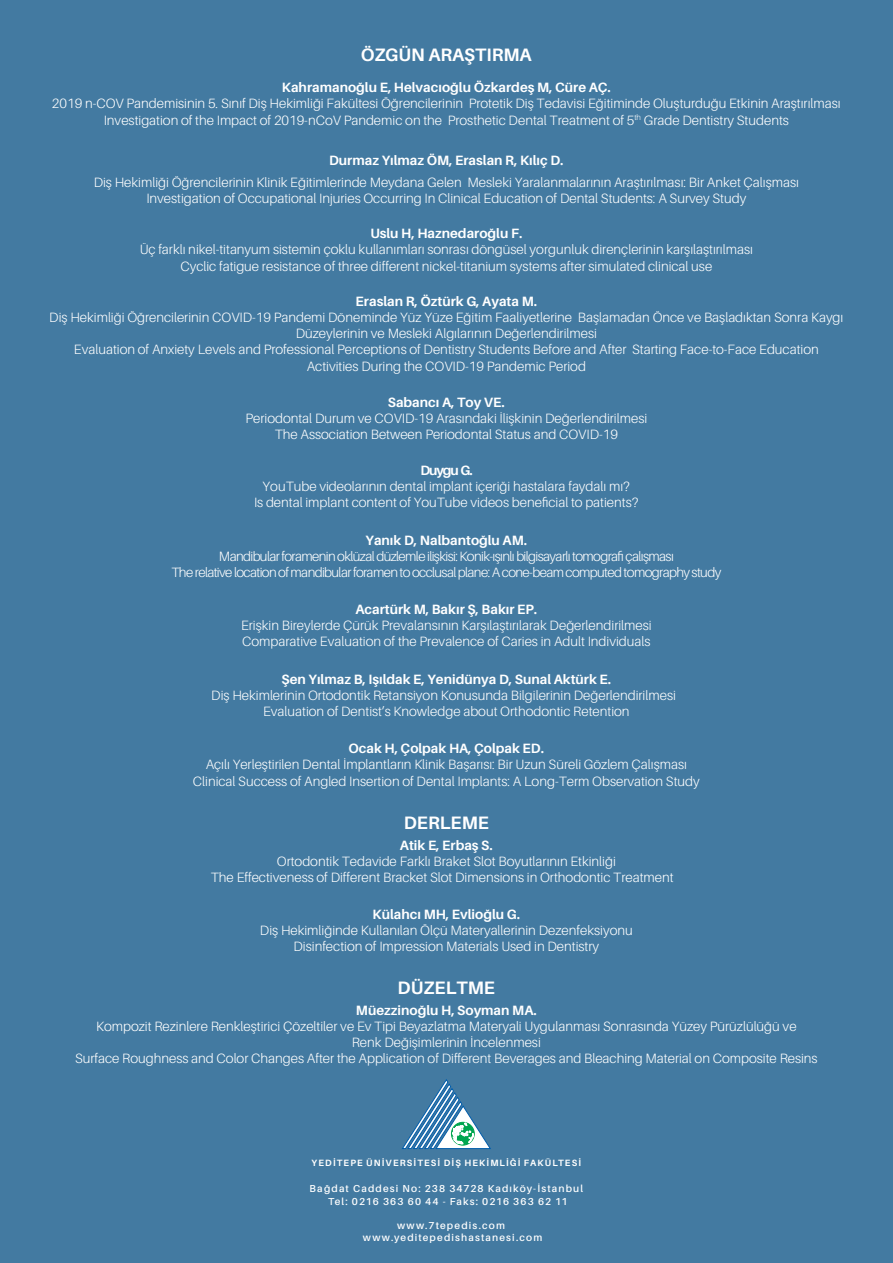
<style>
.page{position:relative;width:893px;height:1263px;background:#437aa1}
.page>*{position:absolute;margin:0;border:0;box-sizing:border-box;transform-origin:0 0}
.t1{font:700 18px "Aileron";color:#fff}
.t2{font:300 13.5px/16.2px "Aileron";color:#fff;text-align:center}
.t3{font:700 13.5px "Aileron";color:#fff}
.t4{font:300 13.5px/16.2px "Aileron";letter-spacing:-.045em;color:#fff;text-align:center}
.t5{font:600 10.05px/12.1px "Aileron";letter-spacing:.115em;color:#fff;text-align:center}
.t6{font:700 9.15px "Aileron";letter-spacing:.125em;color:#fff}
</style>
<div class="page">
<svg style="left:402px;top:1080px;width:88px;height:68px"></svg>
<h1 class="t1" style="left:361px;top:45px;width:173px">ÖZGÜN ARAŞTIRMA</h1>
<p class="t3" style="left:282px;top:80px;width:331px">Kahramanoğlu E, Helvacıoğlu Özkardeş M, Cüre AÇ.</p>
<p class="t2" style="left:52px;top:96px;width:790px">2019 n-COV Pandemisinin 5. Sınıf Diş Hekimliği Fakültesi Öğrencilerinin Protetik Diş Tedavisi Eğitiminde Oluşturduğu Etkinin Araştırılması<br>Investigation of the Impact of 2019-nCoV Pandemic on the Prosthetic Dental Treatment of 5<sup>th</sup> Grade Dentistry Students</p>
<p class="t3" style="left:329px;top:153px;width:236px">Durmaz Yılmaz ÖM, Eraslan R, Kılıç D.</p>
<p class="t2" style="left:94px;top:174px;width:707px">Diş Hekimliği Öğrencilerinin Klinik Eğitimlerinde Meydana Gelen Mesleki Yaralanmalarının Araştırılması: Bir Anket Çalışması<br>Investigation of Occupational Injuries Occurring In Clinical Education of Dental Students: A Survey Study</p>
<p class="t3" style="left:370px;top:226px;width:153px">Uslu H, Haznedaroğlu F.</p>
<p class="t2" style="left:140px;top:242px;width:615px">Üç farklı nikel-titanyum sistemin çoklu kullanımları sonrası döngüsel yorgunluk dirençlerinin karşılaştırılması<br>Cyclic fatigue resistance of three different nickel-titanium systems after simulated clinical use</p>
<p class="t3" style="left:356px;top:294px;width:183px">Eraslan R, Öztürk G, Ayata M.</p>
<p class="t2" style="left:49px;top:309px;width:796px">Diş Hekimliği Öğrencilerinin COVID-19 Pandemi Döneminde Yüz Yüze Eğitim Faaliyetlerine Başlamadan Önce ve Başladıktan Sonra Kaygı Düzeylerinin ve Mesleki Algılarının Değerlendirilmesi<br>Evaluation of Anxiety Levels and Professional Perceptions of Dentistry Students Before and After Starting Face-to-Face Education Activities During the COVID-19 Pandemic Period</p>
<p class="t3" style="left:388px;top:394px;width:119px">Sabancı A, Toy VE.</p>
<p class="t2" style="left:245px;top:410px;width:403px">Periodontal Durum ve COVID-19 Arasındaki İlişkinin Değerlendirilmesi<br>The Association Between Periodontal Status and COVID-19</p>
<p class="t3" style="left:421px;top:462px;width:54px">Duygu G.</p>
<p class="t2" style="left:254px;top:478px;width:386px">YouTube videolarının dental implant içeriği hastalara faydalı mı?<br>Is dental implant content of YouTube videos beneficial to patients?</p>
<p class="t3" style="left:366px;top:532px;width:163px">Yanık D, Nalbantoğlu AM.</p>
<p class="t4" style="left:171px;top:548px;width:551px">Mandibular foramenin oklüzal düzlemle ilişkisi: Konik-ışınlı bilgisayarlı tomografi çalışması<br>The relative location of mandibular foramen to occlusal plane: A cone-beam computed tomography study</p>
<p class="t3" style="left:355px;top:601px;width:183px">Acartürk M, Bakır Ş, Bakır EP.</p>
<p class="t2" style="left:241px;top:617px;width:412px;text-align:left">Erişkin Bireylerde Çürük Prevalansının Karşılaştırılarak Değerlendirilmesi<br>Comparative Evaluation of the Prevalence of Caries in Adult Individuals</p>
<p class="t3" style="left:282px;top:671px;width:331px">Şen Yılmaz B, Işıldak E, Yenidünya D, Sunal Aktürk E.</p>
<p class="t2" style="left:211px;top:687px;width:466px">Diş Hekimlerinin Ortodontik Retansiyon Konusunda Bilgilerinin Değerlendirilmesi<br>Evaluation of Dentist’s Knowledge about Orthodontic Retention</p>
<p class="t3" style="left:349px;top:741px;width:197px">Ocak H, Çolpak HA, Çolpak ED.</p>
<p class="t2" style="left:193px;top:757px;width:508px">Açılı Yerleştirilen Dental İmplantların Klinik Başarısı: Bir Uzun Süreli Gözlem Çalışması<br>Clinical Success of Angled Insertion of Dental Implants: A Long-Term Observation Study</p>
<h1 class="t1" style="left:404px;top:813px;width:87px">DERLEME</h1>
<p class="t3" style="left:400px;top:838px;width:94px">Atik E, Erbaş S.</p>
<p class="t2" style="left:211px;top:853px;width:464px;text-align:left;text-indent:66px">Ortodontik Tedavide Farklı Braket Slot Boyutlarının Etkinliği<br>The Effectiveness of Different Bracket Slot Dimensions in Orthodontic Treatment</p>
<p class="t3" style="left:373px;top:906px;width:149px">Külahcı MH, Evlioğlu G.</p>
<p class="t2" style="left:260px;top:922px;width:374px">Diş Hekimliğinde Kullanılan Ölçü Materyallerinin Dezenfeksiyonu<br>Disinfection of Impression Materials Used in Dentistry</p>
<h1 class="t1" style="left:398px;top:978px;width:99px">DÜZELTME</h1>
<p class="t3" style="left:356px;top:1002px;width:182px">Müezzinoğlu H, Soyman MA.</p>
<p class="t2" style="left:75px;top:1018px;width:744px">Kompozit Rezinlere Renkleştirici Çözeltiler ve Ev Tipi Beyazlatma Materyali Uygulanması Sonrasında Yüzey Pürüzlülüğü ve<br>Renk Değişimlerinin İncelenmesi<br>Surface Roughness and Color Changes After the Application of Different Beverages and Bleaching Material on Composite Resins</p>
<p class="t6" style="left:312px;top:1157px;width:271px">YEDİTEPE ÜNİVERSİTESİ DİŞ HEKİMLİĞİ FAKÜLTESİ</p>
<p class="t5" style="left:310px;top:1183px;width:275px">Bağdat Caddesi No: 238 34728 Kadıköy-İstanbul<br>Tel: 0216 363 60 44 - Faks: 0216 363 62 11</p>
<p class="t5" style="left:363px;top:1219px;width:181px">www.7tepedis.com www.yeditepedishastanesi.com</p>
</div>
